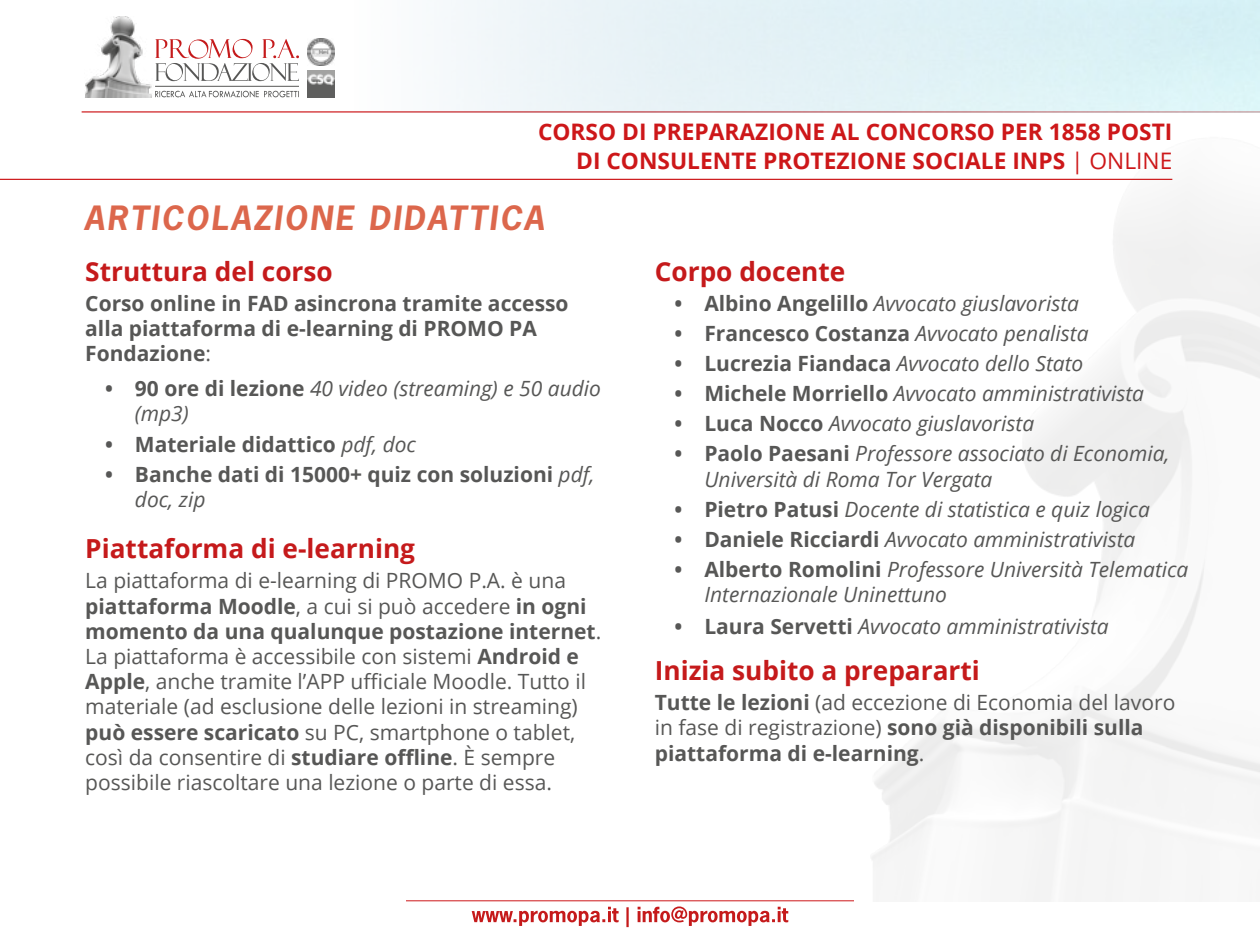
<style>
.page{position:relative;width:1260px;height:945px;background:#fff}
.page>*{position:absolute;margin:0;border:0;box-sizing:border-box;transform-origin:0 0}
.t1{font:italic 700 31.5px "News Gothic Std";letter-spacing:.075em;color:#dc674c}
.t2{font:700 26.25px "Open Sans";color:#c51a1b}
.t3{font:700 22.75px/29.8px "Open Sans";color:#cd1719;text-align:right}
.t4{font:italic 21px/25.2px "Open Sans";color:#575756}
.t5{font:21px/25.2px "Open Sans";color:#575756}
.t6{font:700 21px/25.2px "Open Sans";color:#575756}
.s1{font-weight:400}
.s2{font-weight:700;font-style:normal}
.s3{font-weight:400;font-style:italic}
.s4{font-weight:700}
</style>
<div class="page">
<hr style="left:82px;top:111px;width:1178px;height:2px;background:#cd1719">
<img style="left:85px;top:16px;width:67px;height:81px">
<svg style="left:155px;top:39px;width:144px;height:42px"></svg>
<svg style="left:155px;top:91px;width:144px;height:6px"></svg>
<hr style="left:155px;top:86px;width:144px;height:1px;background:#575756">
<img style="left:308px;top:71px;width:27px;height:26px">
<img style="left:308px;top:39px;width:27px;height:27px">
<svg style="left:472px;top:906px;width:316px;height:21px"></svg>
<hr style="left:406px;top:900px;width:448px;height:1px;background:#cd1719">
<hr style="left:0;top:179px;width:1172px;height:1px;background:#cd1719">
<img style="left:354px;top:0;width:906px;height:113px">
<p class="t3" style="left:538px;top:116px;width:636px">CORSO DI PREPARAZIONE AL CONCORSO PER 1858 POSTI<br>DI CONSULENTE PROTEZIONE SOCIALE INPS <span class="s1">| ONLINE</span></p>
<h1 class="t1" style="left:84px;top:197px;width:461px">ARTICOLAZIONE DIDATTICA</h1>
<p class="t2" style="left:85px;top:252px;width:249px">Struttura del corso</p>
<p class="t6" style="left:85px;top:290px;width:485px">Corso online in FAD asincrona tramite accesso alla piattaforma di e-learning di PROMO PA<br>Fondazione<span class="s1">:</span></p>
<p class="t4" style="left:135px;top:375px;width:468px;text-indent:-30px"><span class="s2">• 90 ore di lezione</span> 40 video (streaming) e 50 audio (mp3)</p>
<p class="t6" style="left:105px;top:431px;width:312px">• Materiale didattico <span class="s3">pdf, doc</span></p>
<p class="t6" style="left:135px;top:461px;width:461px;text-indent:-30px">• Banche dati di 15000+ quiz con soluzioni <span class="s3">pdf, doc, zip</span></p>
<p class="t2" style="left:85px;top:530px;width:331px">Piattaforma di e-learning</p>
<p class="t5" style="left:85px;top:568px;width:517px">La piattaforma di e-learning di PROMO P.A. è una <span class="s4">piattaforma Moodle</span>, a cui si può accedere <span class="s4">in ogni momento da una qualunque postazione internet</span>.<br>La piattaforma è accessibile con sistemi <span class="s4">Android e Apple</span>, anche tramite l’APP ufficiale Moodle. Tutto il materiale (ad esclusione delle lezioni in streaming) <span class="s4">può essere scaricato</span> su PC, smartphone o tablet, così da consentire di <span class="s4">studiare offline</span>. È sempre possibile riascoltare una lezione o parte di essa.</p>
<p class="t2" style="left:655px;top:252px;width:192px">Corpo docente</p>
<p class="t4" style="left:675px;top:290px;width:406px"><span class="s2">• Albino Angelillo</span> Avvocato giuslavorista</p>
<p class="t6" style="left:675px;top:320px;width:415px">• Francesco Costanza <span class="s3">Avvocato penalista</span></p>
<p class="t4" style="left:675px;top:350px;width:410px"><span class="s2">• Lucrezia Fiandaca</span> Avvocato dello Stato</p>
<p class="t4" style="left:675px;top:380px;width:471px"><span class="s2">• Michele Morriello</span> Avvocato amministrativista</p>
<p class="t4" style="left:675px;top:411px;width:361px"><span class="s2">• Luca Nocco</span> Avvocato giuslavorista</p>
<p class="t4" style="left:704px;top:441px;width:467px;text-indent:-30px"><span class="s2">• Paolo Paesani</span> Professore associato di Economia,<br>Università di Roma Tor Vergata</p>
<p class="t4" style="left:675px;top:496px;width:477px"><span class="s2">• Pietro Patusi</span> Docente di statistica e quiz logica</p>
<p class="t4" style="left:675px;top:526px;width:462px"><span class="s2">• Daniele Ricciardi</span> Avvocato amministrativista</p>
<p class="t4" style="left:704px;top:556px;width:486px;text-indent:-30px"><span class="s2">• Alberto Romolini</span> Professore Università Telematica<br>Internazionale Uninettuno</p>
<p class="t4" style="left:675px;top:613px;width:436px"><span class="s2">• Laura Servetti</span> Avvocato amministrativista</p>
<p class="t2" style="left:655px;top:652px;width:327px">Inizia subito a prepararti</p>
<p class="t6" style="left:655px;top:689px;width:522px">Tutte le lezioni <span class="s1">(ad eccezione di Economia del lavoro in fase di registrazione)</span> sono già disponibili sulla piattaforma di e-learning<span class="s1">.</span></p>
</div>
